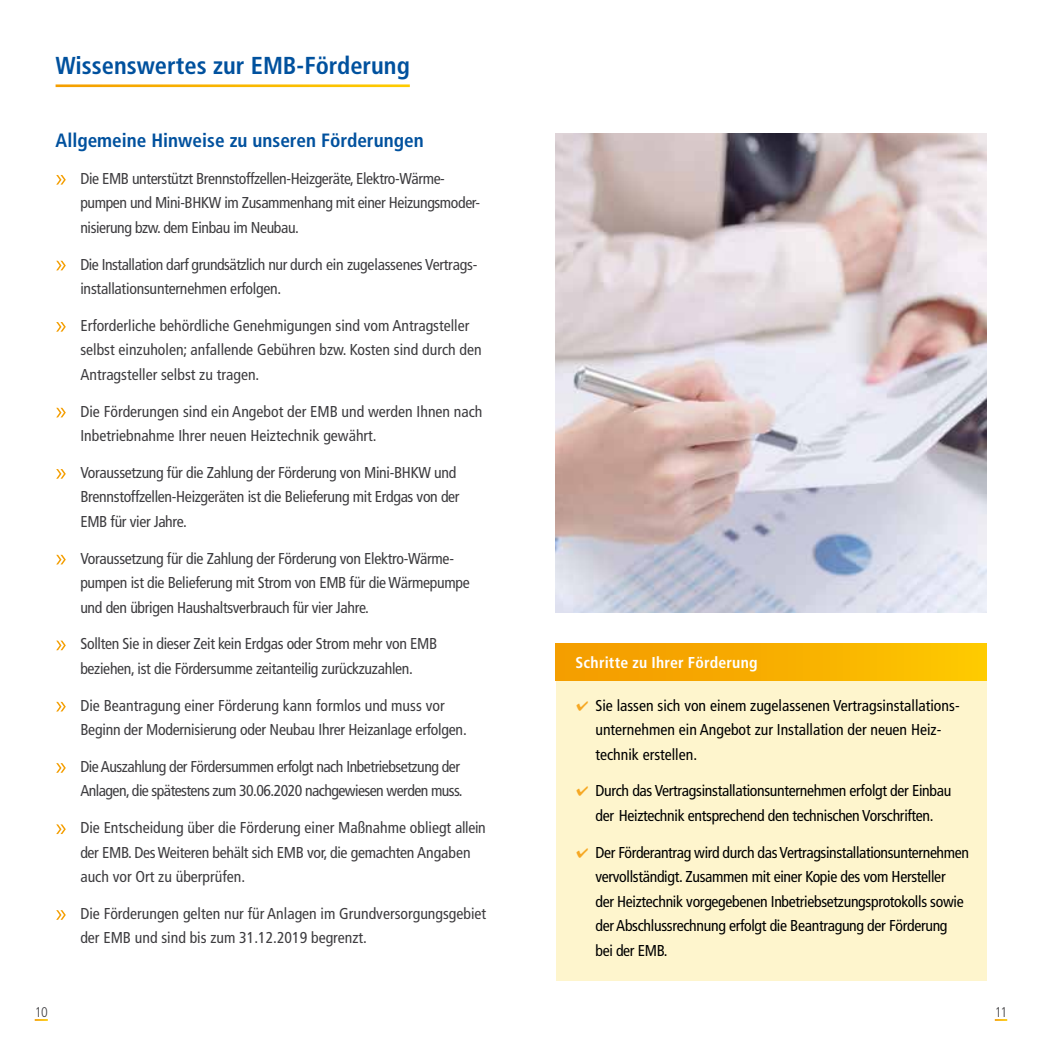
<style>
.page{position:relative;width:1042px;height:1042px;background:#fff}
.page>*{position:absolute;margin:0;border:0;box-sizing:border-box;transform-origin:0 0}
.t1{font:700 condensed 24.5px "Frutiger LT";color:#00519e}
.t2{font:700 condensed 19.25px "Frutiger LT";color:#00519e}
.t3{font:condensed 15.75px/24.5px "Frutiger LT";letter-spacing:-.02em;color:#3e3d40}
.t4{font:condensed 15.75px/24.5px "Frutiger LT";color:#3e3d40}
.t5{font:condensed 15.75px/24.5px "Frutiger LT";letter-spacing:-.02em;color:#000;text-align:center}
.t6{font:condensed 15.75px/24.5px "Frutiger LT";color:#000}
.t7{font:700 condensed 15.75px "Frutiger LT";letter-spacing:.015em;color:#fff}
.t8{font:300 condensed 14px "Frutiger LT";color:#3e3d40}
.s1{font-family:"Myriad Pro";font-stretch:normal;font-size:26.25px;color:#fff}
.s2{color:#f6a824}
</style>
<div class="page">
<svg style="left:995px;top:1019px;width:12px;height:2px"></svg>
<svg style="left:35px;top:1019px;width:13px;height:2px"></svg>
<div style="left:556px;top:644px;width:430px;height:336px;background:#fef5cd"></div>
<div style="left:556px;top:643px;width:430px;height:37px;background:linear-gradient(to right,#f39800,#fdc800)"></div>
<img style="left:556px;top:133px;width:430px;height:480px">
<h1 class="t1" style="left:56px;top:50px;width:356px">Wissenswertes zur EMB-Förderung</h1>
<p class="t2" style="left:56px;top:129px;width:370px">Allgemeine Hinweise zu unseren Förderungen</p>
<p class="t3" style="left:80px;top:166px;width:401px;text-indent:-25px"><span class="s1">»</span> Die EMB unterstützt Brennstoffzellen-Heizgeräte, Elektro-Wärme&shy;pumpen und Mini-BHKW im Zusammenhang mit einer Heizungsmoder&shy;nisierung bzw. dem Einbau im Neubau.</p>
<p class="t3" style="left:80px;top:252px;width:398px;text-indent:-25px"><span class="s1">»</span> Die Installation darf grundsätzlich nur durch ein zugelassenes Vertrags&shy;installationsunternehmen erfolgen.</p>
<p class="t4" style="left:80px;top:313px;width:403px;text-indent:-25px"><span class="s1">»</span> Erforderliche behördliche Genehmigungen sind vom Antragsteller selbst einzuholen; anfallende Gebühren bzw. Kosten sind durch den<br>Antragsteller selbst zu tragen.</p>
<p class="t4" style="left:80px;top:399px;width:404px;text-indent:-25px"><span class="s1">»</span> Die Förderungen sind ein Angebot der EMB und werden Ihnen nach<br>Inbetriebnahme Ihrer neuen Heiztechnik gewährt.</p>
<p class="t3" style="left:80px;top:460px;width:381px;text-indent:-25px"><span class="s1">»</span> Voraussetzung für die Zahlung der Förderung von Mini-BHKW und<br>Brennstoffzellen-Heizgeräten ist die Belieferung mit Erdgas von der<br>EMB für vier Jahre.</p>
<p class="t3" style="left:80px;top:546px;width:391px;text-indent:-25px"><span class="s1">»</span> Voraussetzung für die Zahlung der Förderung von Elektro-Wärme&shy;pumpen ist die Belieferung mit Strom von EMB für die Wärmepumpe und den übrigen Haushaltsverbrauch für vier Jahre.</p>
<p class="t3" style="left:56px;top:632px;width:383px;text-align:center"><span class="s1">»</span> Sollten Sie in dieser Zeit kein Erdgas oder Strom mehr von EMB beziehen, ist die Fördersumme zeitanteilig zurückzuzahlen.</p>
<p class="t3" style="left:80px;top:693px;width:388px;text-indent:-25px"><span class="s1">»</span> Die Beantragung einer Förderung kann formlos und muss vor<br>Beginn der Modernisierung oder Neubau Ihrer Heizanlage erfolgen.</p>
<p class="t3" style="left:56px;top:754px;width:409px;text-align:right"><span class="s1">»</span> Die Auszahlung der Fördersummen erfolgt nach Inbetriebsetzung der<br>Anlagen, die spätestens zum 30.06.2020 nachgewiesen werden muss.</p>
<p class="t4" style="left:80px;top:815px;width:407px;text-indent:-25px"><span class="s1">»</span> Die Entscheidung über die Förderung einer Maßnahme obliegt allein der EMB. Des Weiteren behält sich EMB vor, die gemachten Angaben auch vor Ort zu überprüfen.</p>
<p class="t4" style="left:80px;top:901px;width:407px;text-indent:-25px"><span class="s1">»</span> Die Förderungen gelten nur für Anlagen im Grundversorgungsgebiet der EMB und sind bis zum 31.12.2019 begrenzt.</p>
<p class="t7" style="left:575px;top:653px;width:183px">Schritte zu Ihrer Förderung</p>
<p class="t6" style="left:595px;top:693px;width:366px;text-indent:-20px"><span class="s2">◊</span> Sie lassen sich von einem zugelassenen Vertragsinstallations&shy;unternehmen ein Angebot zur Installation der neuen Heiz&shy;technik erstellen.</p>
<p class="t5" style="left:575px;top:779px;width:377px"><span class="s2">◊</span> Durch das Vertragsinstallationsunternehmen erfolgt der Einbau der Heiztechnik entsprechend den technischen Vorschriften.</p>
<p class="t5" style="left:595px;top:840px;width:375px;text-align:left;text-indent:-20px"><span class="s2">◊</span> Der Förderantrag wird durch das Vertragsinstallationsunternehmen vervollständigt. Zusammen mit einer Kopie des vom Hersteller<br>der Heiztechnik vorgegebenen Inbetriebsetzungsprotokolls sowie der Abschlussrechnung erfolgt die Beantragung der Förderung<br>bei der EMB.</p>
<p class="t8" style="left:35px;top:1004px;width:15px">10</p>
<p class="t8" style="left:995px;top:1004px;width:14px">11</p>
</div>
